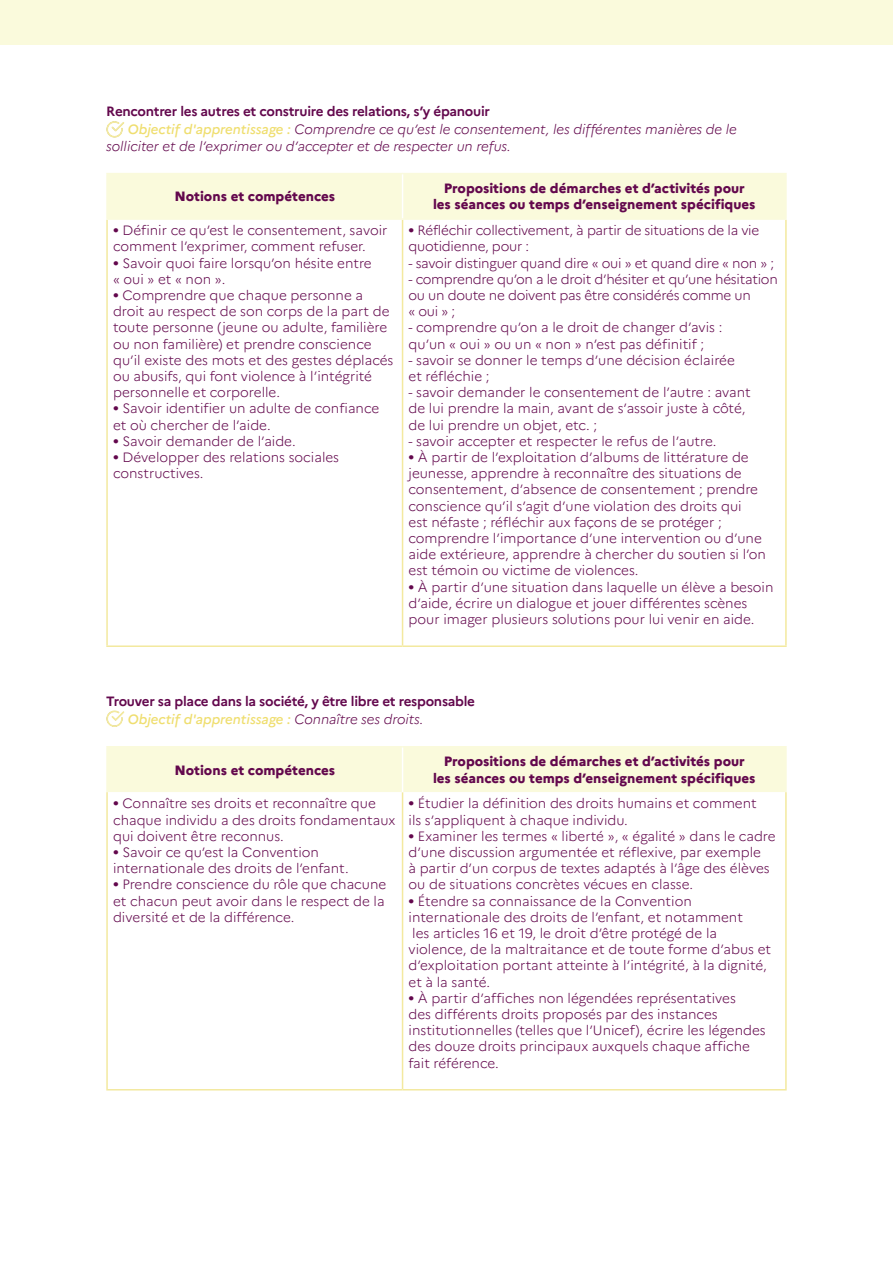
<style>
.page{position:relative;width:893px;height:1263px;background:#fff}
.page>*{position:absolute;margin:0;border:0;box-sizing:border-box;transform-origin:0 0}
.t1{font:300 13.5px/16.2px "Marianne";color:#63084d}
.t2{font:300 13.5px/16.2px "Marianne";letter-spacing:-.02em;color:#63084d}
.t3{font:800 13.5px/16.2px "Marianne";color:#63084d;text-align:center}
.t4{font:italic 300 13.5px/18px "Marianne";color:#63084d}
.t5{font:700 13.5px/18px "Marianne";letter-spacing:-.02em;color:#63084d}
.s1{font-weight:700;font-style:normal}
.s2{font-weight:500;color:#efde6f}
.s3{font-weight:700}
.s4{font-weight:500;font-style:italic;color:#efde6f}
.s5{font-weight:300;font-style:italic}
</style>
<div class="page">
<div style="left:0;top:0;width:893px;height:45px;background:#fafadc"></div>
<svg style="left:106px;top:121px;width:19px;height:17px"></svg>
<div style="left:108px;top:174px;width:677px;height:44px;background:#fafadc"></div>
<hr style="left:106px;top:173px;width:297px;height:1px;background:#fafadc">
<hr style="left:403px;top:173px;width:384px;height:1px;background:#fafadc">
<hr style="left:106px;top:220px;width:2px;height:425px;background:#f3e99f">
<hr style="left:402px;top:220px;width:1px;height:425px;background:#f3e99f">
<hr style="left:785px;top:220px;width:2px;height:425px;background:#f3e99f">
<hr style="left:106px;top:174px;width:2px;height:44px;background:#fafadc">
<hr style="left:785px;top:174px;width:2px;height:44px;background:#fafadc">
<hr style="left:106px;top:218px;width:297px;height:2px;background:#fafadc">
<hr style="left:403px;top:218px;width:384px;height:2px;background:#fafadc">
<hr style="left:402px;top:174px;width:1px;height:44px;background:#fff">
<hr style="left:106px;top:645px;width:297px;height:2px;background:#f3e99f">
<hr style="left:403px;top:645px;width:384px;height:2px;background:#f3e99f">
<svg style="left:106px;top:710px;width:19px;height:17px"></svg>
<div style="left:108px;top:747px;width:677px;height:45px;background:#fafadc"></div>
<hr style="left:106px;top:746px;width:297px;height:1px;background:#fafadc">
<hr style="left:106px;top:747px;width:2px;height:45px;background:#fafadc">
<hr style="left:403px;top:746px;width:384px;height:1px;background:#fafadc">
<hr style="left:785px;top:747px;width:2px;height:45px;background:#fafadc">
<hr style="left:106px;top:792px;width:2px;height:297px;background:#f3e99f">
<hr style="left:402px;top:792px;width:1px;height:297px;background:#f3e99f">
<hr style="left:785px;top:792px;width:2px;height:297px;background:#f3e99f">
<hr style="left:106px;top:1089px;width:297px;height:1px;background:#f3e99f">
<hr style="left:403px;top:1089px;width:384px;height:1px;background:#f3e99f">
<hr style="left:402px;top:747px;width:1px;height:45px;background:#fff">
<p class="t4" style="left:128px;top:101px;width:610px;text-indent:-22px"><span class="s1">Rencontrer les autres et construire des relations, s’y épanouir<br></span><span class="s2">Objectif d'apprentissage :</span> Comprendre ce qu’est le consentement, les différentes manières de le</p>
<p class="t4" style="left:106px;top:136px;width:406px">solliciter et de l’exprimer ou d’accepter et de respecter un refus.</p>
<p class="t3" style="left:174px;top:187px;width:162px">Notions et compétences</p>
<p class="t3" style="left:433px;top:179px;width:324px">Propositions de démarches et d’activités pour<br>les séances ou temps d’enseignement spécifiques</p>
<p class="t1" style="left:113px;top:221px;width:276px"><span class="s3">•</span> Définir ce qu’est le consentement, savoir comment l’exprimer, comment refuser.</p>
<p class="t1" style="left:113px;top:254px;width:260px"><span class="s3">•</span> Savoir quoi faire lorsqu’on hésite entre « oui » et « non ».</p>
<p class="t1" style="left:113px;top:286px;width:282px"><span class="s3">•</span> Comprendre que chaque personne a droit au respect de son corps de la part de toute personne (jeune ou adulte, familière ou non familière) et prendre conscience qu’il existe des mots et des gestes déplacés ou abusifs, qui font violence à l’intégrité personnelle et corporelle.</p>
<p class="t1" style="left:113px;top:399px;width:268px"><span class="s3">•</span> Savoir identifier un adulte de confiance et où chercher de l’aide.</p>
<p class="t1" style="left:113px;top:432px;width:184px"><span class="s3">•</span> Savoir demander de l’aide.</p>
<p class="t1" style="left:113px;top:448px;width:228px"><span class="s3">•</span> Développer des relations sociales constructives.</p>
<p class="t2" style="left:409px;top:221px;width:352px"><span class="s3">•</span> Réfléchir collectivement, à partir de situations de la vie quotidienne, pour :</p>
<p class="t2" style="left:409px;top:254px;width:367px">- savoir distinguer quand dire « oui » et quand dire « non » ;</p>
<p class="t2" style="left:409px;top:270px;width:371px">- comprendre qu’on a le droit d’hésiter et qu’une hésitation ou un doute ne doivent pas être considérés comme un<br>« oui » ;</p>
<p class="t1" style="left:409px;top:318px;width:315px">- comprendre qu’on a le droit de changer d’avis : qu’un « oui » ou un « non » n’est pas définitif ;</p>
<p class="t1" style="left:409px;top:351px;width:328px">- savoir se donner le temps d’une décision éclairée et réfléchie ;</p>
<p class="t1" style="left:409px;top:383px;width:344px">- savoir demander le consentement de l’autre : avant de lui prendre la main, avant de s’assoir juste à côté, de lui prendre un objet, etc. ;</p>
<p class="t1" style="left:409px;top:432px;width:309px">- savoir accepter et respecter le refus de l’autre.</p>
<p class="t1" style="left:409px;top:448px;width:359px"><span class="s3">•</span> À partir de l’exploitation d’albums de littérature de jeunesse, apprendre à reconnaître des situations de consentement, d’absence de consentement ; prendre conscience qu’il s’agit d’une violation des droits qui<br>est néfaste ; réfléchir aux façons de se protéger ; comprendre l’importance d’une intervention ou d’une aide extérieure, apprendre à chercher du soutien si l’on est témoin ou victime de violences.</p>
<p class="t1" style="left:409px;top:578px;width:366px"><span class="s3">•</span> À partir d’une situation dans laquelle un élève a besoin d’aide, écrire un dialogue et jouer différentes scènes pour imager plusieurs solutions pour lui venir en aide.</p>
<p class="t5" style="left:128px;top:691px;width:349px;text-indent:-22px">Trouver sa place dans la société, y être libre et responsable<br><span class="s4">Objectif d'apprentissage :</span> <span class="s5">Connaître ses droits.</span></p>
<p class="t3" style="left:174px;top:760px;width:162px">Notions et compétences</p>
<p class="t3" style="left:433px;top:752px;width:324px">Propositions de démarches et d’activités pour<br>les séances ou temps d’enseignement spécifiques</p>
<p class="t1" style="left:113px;top:794px;width:284px"><span class="s3">•</span> Connaître ses droits et reconnaître que chaque individu a des droits fondamentaux qui doivent être reconnus.</p>
<p class="t1" style="left:113px;top:843px;width:237px"><span class="s3">•</span> Savoir ce qu’est la Convention internationale des droits de l’enfant.</p>
<p class="t1" style="left:113px;top:875px;width:275px"><span class="s3">•</span> Prendre conscience du rôle que chacune et chacun peut avoir dans le respect de la diversité et de la différence.</p>
<p class="t1" style="left:409px;top:794px;width:350px"><span class="s3">•</span> Étudier la définition des droits humains et comment ils s’appliquent à chaque individu.</p>
<p class="t1" style="left:409px;top:827px;width:369px"><span class="s3">•</span> Examiner les termes « liberté », « égalité » dans le cadre d’une discussion argumentée et réflexive, par exemple<br>à partir d’un corpus de textes adaptés à l’âge des élèves ou de situations concrètes vécues en classe.</p>
<p class="t1" style="left:409px;top:891px;width:364px"><span class="s3">•</span> Étendre sa connaissance de la Convention internationale des droits de l’enfant, et notamment<br>les articles 16 et 19, le droit d’être protégé de la violence, de la maltraitance et de toute forme d’abus et d’exploitation portant atteinte à l’intégrité, à la dignité, et à la santé.</p>
<p class="t1" style="left:409px;top:989px;width:359px"><span class="s3">•</span> À partir d’affiches non légendées représentatives<br>des différents droits proposés par des instances institutionnelles (telles que l’Unicef), écrire les légendes des douze droits principaux auxquels chaque affiche fait référence.</p>
</div>
